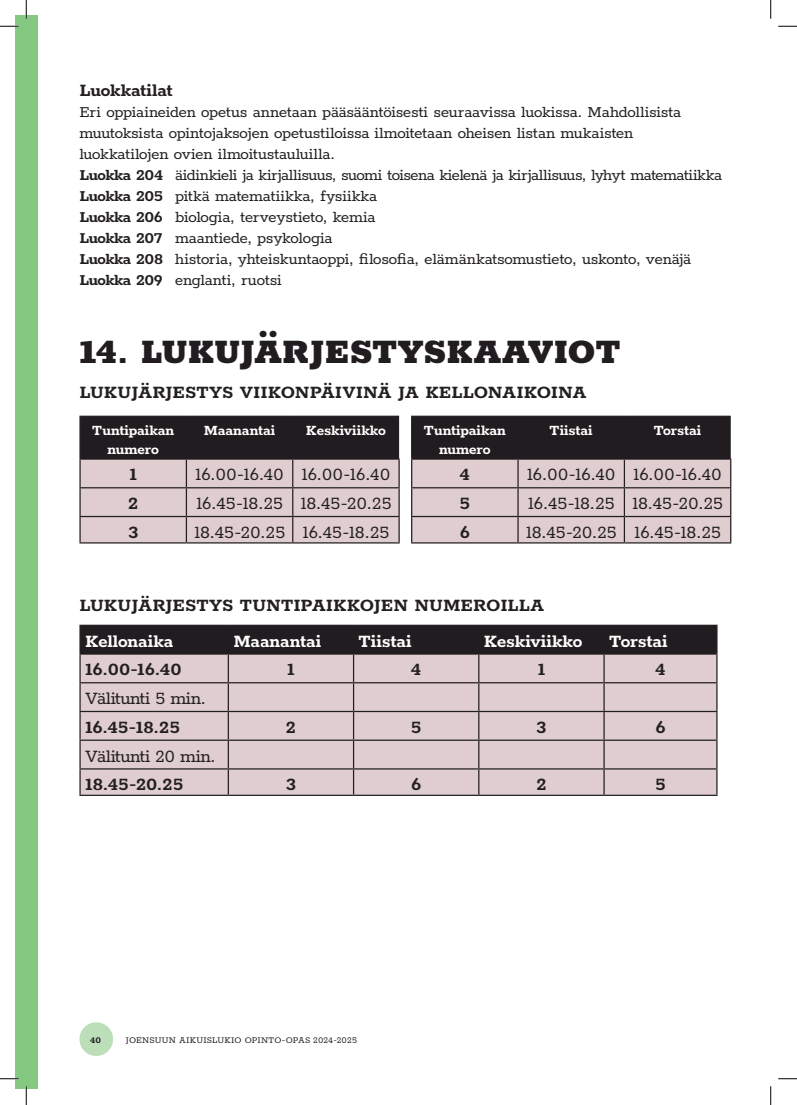
<style>
.page{position:relative;width:797px;height:1105px;background:#fff}
.page>*{position:absolute;margin:0;border:0;box-sizing:border-box;transform-origin:0 0}
.t1{font:900 37.5px "Rokkitt";letter-spacing:-.01em;color:#201c1f}
.t2{font:700 20px "Rokkitt";color:#231f20}
.t3{font:20px "Rokkitt";letter-spacing:.005em;color:#231f20}
.t4{font:700 20px "Rokkitt";letter-spacing:-.005em;color:#fff}
.t5{font:20px "Rokkitt";letter-spacing:-.025em;color:#231f20}
.t6{font:17.5px/21px "Rokkitt";letter-spacing:-.015em;color:#231f20}
.t7{font:700 16.25px/19.5px "Rokkitt";letter-spacing:-.005em;color:#fff;text-align:center}
.t8{font:10px "Rokkitt";letter-spacing:.02em;color:#231f20}
.t9{font:700 10px "Rokkitt";color:#201c1f}
.s1{font-weight:700}
</style>
<div class="page">
<div style="left:79px;top:1022px;width:34px;height:34px;background:#bcdeb8;border-radius:50%"></div>
<div style="left:16px;top:16px;width:22px;height:1073px;background:#84c882"></div>
<hr style="left:79px;top:625px;width:149px;height:1px;background:#231f20">
<hr style="left:79px;top:626px;width:2px;height:27px;background:#231f20">
<hr style="left:79px;top:653px;width:149px;height:2px;background:#231f20">
<hr style="left:79px;top:655px;width:2px;height:27px;background:#231f20">
<hr style="left:79px;top:682px;width:149px;height:1px;background:#231f20">
<hr style="left:79px;top:683px;width:2px;height:28px;background:#231f20">
<hr style="left:79px;top:711px;width:149px;height:1px;background:#231f20">
<hr style="left:79px;top:712px;width:2px;height:27px;background:#231f20">
<hr style="left:79px;top:739px;width:149px;height:2px;background:#231f20">
<hr style="left:79px;top:741px;width:2px;height:27px;background:#231f20">
<hr style="left:79px;top:768px;width:149px;height:1px;background:#231f20">
<hr style="left:79px;top:769px;width:2px;height:26px;background:#231f20">
<svg style="left:80px;top:625px;width:637px;height:170px;background:#b6a7aa"></svg>
<hr style="left:79px;top:795px;width:149px;height:1px;background:#231f20">
<hr style="left:228px;top:795px;width:125px;height:1px;background:#231f20">
<hr style="left:353px;top:795px;width:126px;height:1px;background:#231f20">
<hr style="left:479px;top:795px;width:125px;height:1px;background:#231f20">
<hr style="left:604px;top:795px;width:113px;height:1px;background:#231f20">
<hr style="left:79px;top:416px;width:107px;height:1px;background:#231f20">
<hr style="left:79px;top:417px;width:2px;height:41px;background:#231f20">
<hr style="left:79px;top:458px;width:107px;height:2px;background:#231f20">
<hr style="left:293px;top:458px;width:107px;height:2px;background:#231f20">
<hr style="left:79px;top:460px;width:2px;height:27px;background:#231f20">
<hr style="left:79px;top:487px;width:107px;height:1px;background:#231f20">
<hr style="left:398px;top:460px;width:2px;height:27px;background:#231f20">
<hr style="left:79px;top:488px;width:2px;height:28px;background:#231f20">
<hr style="left:293px;top:487px;width:107px;height:1px;background:#231f20">
<hr style="left:398px;top:488px;width:2px;height:28px;background:#231f20">
<hr style="left:79px;top:516px;width:107px;height:1px;background:#231f20">
<hr style="left:79px;top:517px;width:2px;height:25px;background:#231f20">
<hr style="left:293px;top:516px;width:107px;height:1px;background:#231f20">
<svg style="left:80px;top:416px;width:319px;height:126px;background:#978b8e"></svg>
<hr style="left:398px;top:517px;width:2px;height:25px;background:#231f20">
<hr style="left:79px;top:542px;width:107px;height:1px;background:#231f20">
<hr style="left:186px;top:542px;width:107px;height:1px;background:#231f20">
<hr style="left:293px;top:542px;width:107px;height:1px;background:#231f20">
<svg style="left:411px;top:416px;width:320px;height:126px;background:#95898c"></svg>
<hr style="left:411px;top:542px;width:107px;height:1px;background:#231f20">
<hr style="left:518px;top:542px;width:106px;height:1px;background:#231f20">
<hr style="left:624px;top:542px;width:107px;height:1px;background:#231f20">
<svg style="left:0;top:25px;width:19px;height:2px"></svg>
<svg style="left:778px;top:25px;width:19px;height:2px"></svg>
<svg style="left:0;top:1078px;width:19px;height:1px"></svg>
<svg style="left:778px;top:1078px;width:19px;height:1px"></svg>
<svg style="left:25px;top:0;width:2px;height:19px"></svg>
<svg style="left:25px;top:1086px;width:2px;height:19px"></svg>
<svg style="left:770px;top:0;width:1px;height:19px"></svg>
<svg style="left:770px;top:1086px;width:1px;height:19px"></svg>
<p class="t2" style="left:79px;top:75px;width:95px">Luokkatilat</p>
<p class="t6" style="left:79px;top:100px;width:644px">Eri oppiaineiden opetus annetaan pääsääntöisesti seuraavissa luokissa. Mahdollisista muutoksista opintojaksojen opetustiloissa ilmoitetaan oheisen listan mukaisten luokkatilojen ovien ilmoitustauluilla.<br><span class="s1">Luokka 204</span> äidinkieli ja kirjallisuus, suomi toisena kielenä ja kirjallisuus, lyhyt matematiikka <span class="s1">Luokka 205</span> pitkä matematiikka, fysiikka<br><span class="s1">Luokka 206</span> biologia, terveystieto, kemia<br><span class="s1">Luokka 207</span> maantiede, psykologia<br><span class="s1">Luokka 208</span> historia, yhteiskuntaoppi, filosofia, elämänkatsomustieto, uskonto, venäjä <span class="s1">Luokka 209</span> englanti, ruotsi</p>
<h1 class="t1" style="left:79px;top:321px;width:542px">14. LUKUJÄRJESTYSKAAVIOT</h1>
<p class="t2" style="left:79px;top:377px;width:508px">LUKUJÄRJESTYS VIIKONPÄIVINÄ JA KELLONAIKOINA</p>
<p class="t7" style="left:92px;top:419px;width:84px">Tuntipaikan numero</p>
<p class="t7" style="left:204px;top:419px;width:73px">Maanantai</p>
<p class="t7" style="left:306px;top:419px;width:82px">Keskiviikko</p>
<p class="t2" style="left:129px;top:460px;width:9px">1</p>
<p class="t3" style="left:195px;top:461px;width:197px">16.00-16.40 16.00-16.40</p>
<p class="t2" style="left:128px;top:489px;width:12px">2</p>
<p class="t3" style="left:196px;top:490px;width:197px">16.45-18.25 18.45-20.25</p>
<p class="t2" style="left:128px;top:517px;width:12px">3</p>
<p class="t3" style="left:194px;top:519px;width:197px">18.45-20.25 16.45-18.25</p>
<p class="t7" style="left:424px;top:419px;width:84px">Tuntipaikan numero</p>
<p class="t7" style="left:549px;top:419px;width:45px">Tiistai</p>
<p class="t7" style="left:653px;top:419px;width:49px">Torstai</p>
<p class="t2" style="left:459px;top:460px;width:12px">4</p>
<p class="t3" style="left:527px;top:461px;width:197px">16.00-16.40 16.00-16.40</p>
<p class="t2" style="left:459px;top:489px;width:12px">5</p>
<p class="t3" style="left:528px;top:490px;width:197px">16.45-18.25 18.45-20.25</p>
<p class="t2" style="left:460px;top:517px;width:12px">6</p>
<p class="t3" style="left:525px;top:519px;width:197px">18.45-20.25 16.45-18.25</p>
<p class="t2" style="left:79px;top:590px;width:466px">LUKUJÄRJESTYS TUNTIPAIKKOJEN NUMEROILLA</p>
<p class="t4" style="left:85px;top:626px;width:90px">Kellonaika</p>
<p class="t4" style="left:233px;top:626px;width:89px">Maanantai</p>
<p class="t4" style="left:358px;top:626px;width:54px">Tiistai</p>
<p class="t4" style="left:484px;top:626px;width:100px">Keskiviikko</p>
<p class="t4" style="left:609px;top:626px;width:60px">Torstai</p>
<p class="t2" style="left:85px;top:655px;width:98px">16.00-16.40</p>
<p class="t2" style="left:287px;top:655px;width:9px">1</p>
<p class="t2" style="left:411px;top:655px;width:12px">4</p>
<p class="t2" style="left:537px;top:655px;width:9px">1</p>
<p class="t2" style="left:655px;top:655px;width:12px">4</p>
<p class="t5" style="left:85px;top:685px;width:122px">Välitunti 5 min.</p>
<p class="t2" style="left:85px;top:712px;width:97px">16.45-18.25</p>
<p class="t2" style="left:286px;top:712px;width:12px">2</p>
<p class="t2" style="left:411px;top:712px;width:12px">5</p>
<p class="t2" style="left:536px;top:712px;width:12px">3</p>
<p class="t2" style="left:655px;top:712px;width:12px">6</p>
<p class="t5" style="left:85px;top:742px;width:132px">Välitunti 20 min.</p>
<p class="t2" style="left:85px;top:770px;width:100px">18.45-20.25</p>
<p class="t2" style="left:286px;top:770px;width:12px">3</p>
<p class="t2" style="left:411px;top:770px;width:12px">6</p>
<p class="t2" style="left:536px;top:770px;width:12px">2</p>
<p class="t2" style="left:655px;top:770px;width:12px">5</p>
<p class="t9" style="left:90px;top:1033px;width:13px">40</p>
<p class="t8" style="left:126px;top:1034px;width:233px">JOENSUUN AIKUISLUKIO OPINTO-OPAS 2024-2025</p>
</div>
